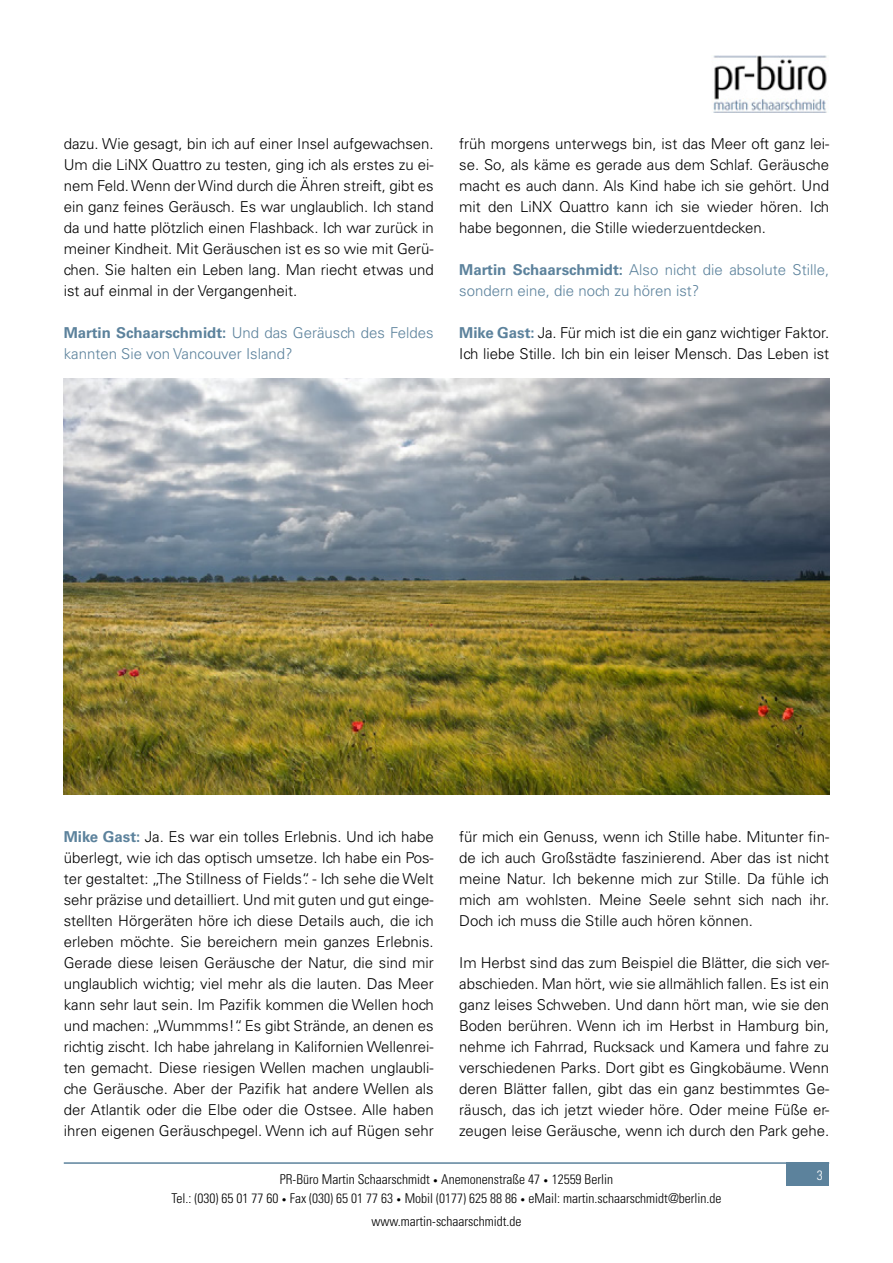
<style>
.page{position:relative;width:893px;height:1263px;background:#fff}
.page>*{position:absolute;margin:0;border:0;box-sizing:border-box;transform-origin:0 0}
.t1{font:300 15px/21px "Univers LT";color:#000;text-align:justify}
.t2{font:300 15px/21px "Univers LT";color:#5c829c}
.t3{font:300 condensed 13.5px/19.5px "Univers LT";color:#000;text-align:center}
.t4{font:300 condensed 13.5px "Univers LT";color:#fff}
.s1{font-weight:700}
.s2{font-weight:700;color:#5c829c}
.s3{font-size:9px}
</style>
<div class="page">
<img style="left:713px;top:55px;width:114px;height:58px">
<hr style="left:64px;top:1162px;width:765px;height:2px;background:#5c829c">
<div style="left:786px;top:1163px;width:43px;height:23px;background:#5c829c"></div>
<img style="left:64px;top:378px;width:765px;height:416px">
<p class="t1" style="left:64px;top:133px;width:371px">dazu. Wie gesagt, bin ich auf einer Insel aufgewachsen.<br>Um die LiNX Quattro zu testen, ging ich als erstes zu ei&shy;nem Feld. Wenn der Wind durch die Ähren streift, gibt es ein ganz feines Geräusch. Es war unglaublich. Ich stand da und hatte plötzlich einen Flashback. Ich war zurück in meiner Kindheit. Mit Geräuschen ist es so wie mit Gerü&shy;chen. Sie halten ein Leben lang. Man riecht etwas und ist auf einmal in der Vergangenheit.</p>
<p class="t2" style="left:64px;top:322px;width:371px"><span class="s1">Martin Schaarschmidt:</span> Und das Geräusch des Feldes kannten Sie von Vancouver Island?</p>
<p class="t1" style="left:459px;top:133px;width:371px">früh morgens unterwegs bin, ist das Meer oft ganz lei&shy;se. So, als käme es gerade aus dem Schlaf. Geräusche macht es auch dann. Als Kind habe ich sie gehört. Und mit den LiNX Quattro kann ich sie wieder hören. Ich habe begonnen, die Stille wiederzuentdecken.</p>
<p class="t2" style="left:459px;top:259px;width:371px"><span class="s1">Martin Schaarschmidt:</span> Also nicht die absolute Stille, sondern eine, die noch zu hören ist?</p>
<p class="t1" style="left:459px;top:322px;width:371px"><span class="s2">Mike Gast:</span> Ja. Für mich ist die ein ganz wichtiger Faktor.<br>Ich liebe Stille. Ich bin ein leiser Mensch. Das Leben ist</p>
<p class="t1" style="left:64px;top:826px;width:371px"><span class="s2">Mike Gast:</span> Ja. Es war ein tolles Erlebnis. Und ich habe überlegt, wie ich das optisch umsetze. Ich habe ein Pos&shy;ter gestaltet: „The Stillness of Fields“. - Ich sehe die Welt sehr präzise und detailliert. Und mit guten und gut einge&shy;stellten Hörgeräten höre ich diese Details auch, die ich erleben möchte. Sie bereichern mein ganzes Erlebnis.<br>Gerade diese leisen Geräusche der Natur, die sind mir unglaublich wichtig; viel mehr als die lauten. Das Meer kann sehr laut sein. Im Pazifik kommen die Wellen hoch und machen: „Wummms!“. Es gibt Strände, an denen es richtig zischt. Ich habe jahrelang in Kalifornien Wellenrei&shy;ten gemacht. Diese riesigen Wellen machen unglaubli&shy;che Geräusche. Aber der Pazifik hat andere Wellen als der Atlantik oder die Elbe oder die Ostsee. Alle haben ihren eigenen Geräuschpegel. Wenn ich auf Rügen sehr</p>
<p class="t1" style="left:459px;top:826px;width:371px">für mich ein Genuss, wenn ich Stille habe. Mitunter fin&shy;de ich auch Großstädte faszinierend. Aber das ist nicht meine Natur. Ich bekenne mich zur Stille. Da fühle ich mich am wohlsten. Meine Seele sehnt sich nach ihr.<br>Doch ich muss die Stille auch hören können.</p>
<p class="t1" style="left:459px;top:952px;width:371px">Im Herbst sind das zum Beispiel die Blätter, die sich ver&shy;abschieden. Man hört, wie sie allmählich fallen. Es ist ein ganz leises Schweben. Und dann hört man, wie sie den Boden berühren. Wenn ich im Herbst in Hamburg bin, nehme ich Fahrrad, Rucksack und Kamera und fahre zu verschiedenen Parks. Dort gibt es Gingkobäume. Wenn deren Blätter fallen, gibt das ein ganz bestimmtes Ge&shy;räusch, das ich jetzt wieder höre. Oder meine Füße er&shy;zeugen leise Geräusche, wenn ich durch den Park gehe.</p>
<p class="t3" style="left:171px;top:1169px;width:552px">PR-Büro Martin Schaarschmidt <span class="s3">•</span> Anemonenstraße 47 <span class="s3">•</span> 12559 Berlin<br>Tel.: (030) 65 01 77 60 <span class="s3">•</span> Fax (030) 65 01 77 63 <span class="s3">•</span> Mobil (0177) 625 88 86 <span class="s3">•</span> eMail: martin.schaarschmidt@berlin.de</p>
<p class="t3" style="left:371px;top:1211px;width:152px">www.martin-schaarschmidt.de</p>
<p class="t4" style="left:817px;top:1167px;width:7px">3</p>
</div>
